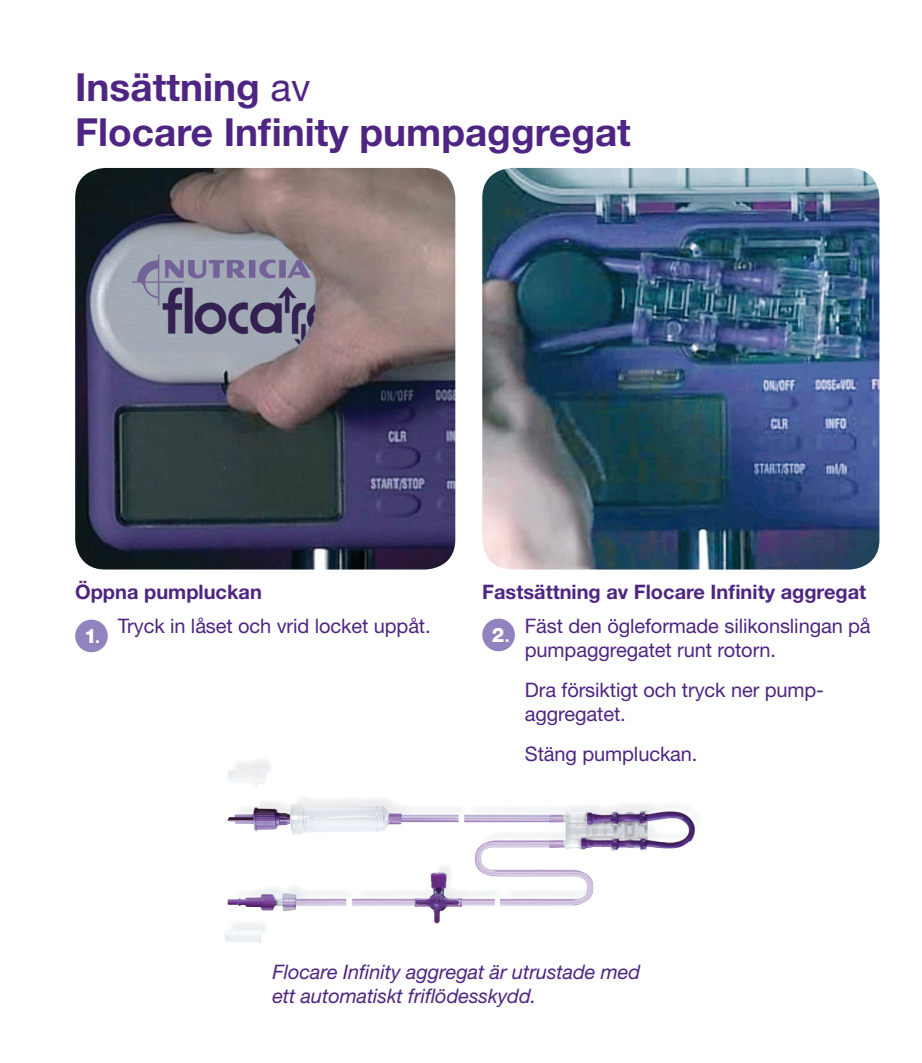
<style>
.page{position:relative;width:922px;height:1063px;background:#fff}
.page>*{position:absolute;margin:0;border:0;box-sizing:border-box;transform-origin:0 0}
.t1{font:700 38.75px/45px "Helvetica Neue LT Std";color:#4e2582}
.t2{font:20px/24px "Helvetica Neue LT Std";letter-spacing:-.005em;color:#4e2582}
.t3{font:italic 20px/24px "Helvetica Neue LT Std";letter-spacing:-.005em;color:#4e2582}
.t4{font:700 20px "Helvetica Neue LT Std";color:#4e2582}
.t5{font:800 20px "Helvetica Neue LT Std";color:#fff}
.s1{font-weight:400}
.s2{font-weight:500}
</style>
<div class="page">
<div style="left:75px;top:620px;width:33px;height:32px;background:#9183bd;border-radius:50%"></div>
<div style="left:482px;top:619px;width:32px;height:32px;background:#9183bd;border-radius:50%"></div>
<img style="left:75px;top:168px;width:380px;height:402px">
<img style="left:482px;top:168px;width:397px;height:402px">
<img style="left:227px;top:759px;width:359px;height:152px">
<h1 class="t1" style="left:75px;top:63px;width:557px">Insättning <span class="s1">av<br></span>Flocare Infinity pumpaggregat</h1>
<p class="t4" style="left:75px;top:580px;width:188px">Öppna pumpluckan</p>
<p class="t4" style="left:482px;top:580px;width:385px">Fastsättning av Flocare Infinity aggregat</p>
<p class="t5" style="left:84px;top:624px;width:18px">1<span class="s2">.</span></p>
<p class="t2" style="left:118px;top:614px;width:314px">Tryck in låset och vrid locket uppåt.</p>
<p class="t5" style="left:492px;top:623px;width:20px">2<span class="s2">.</span></p>
<p class="t2" style="left:524px;top:614px;width:347px">Fäst den ögleformade silikonslingan på pumpaggregatet runt rotorn.</p>
<p class="t2" style="left:524px;top:677px;width:300px">Dra försiktigt och tryck ner pump&shy;aggregatet.</p>
<p class="t2" style="left:524px;top:742px;width:174px">Stäng pumpluckan.</p>
<p class="t3" style="left:272px;top:960px;width:369px">Flocare Infinity aggregat är utrustade med ett automatiskt friflödesskydd.</p>
</div>
